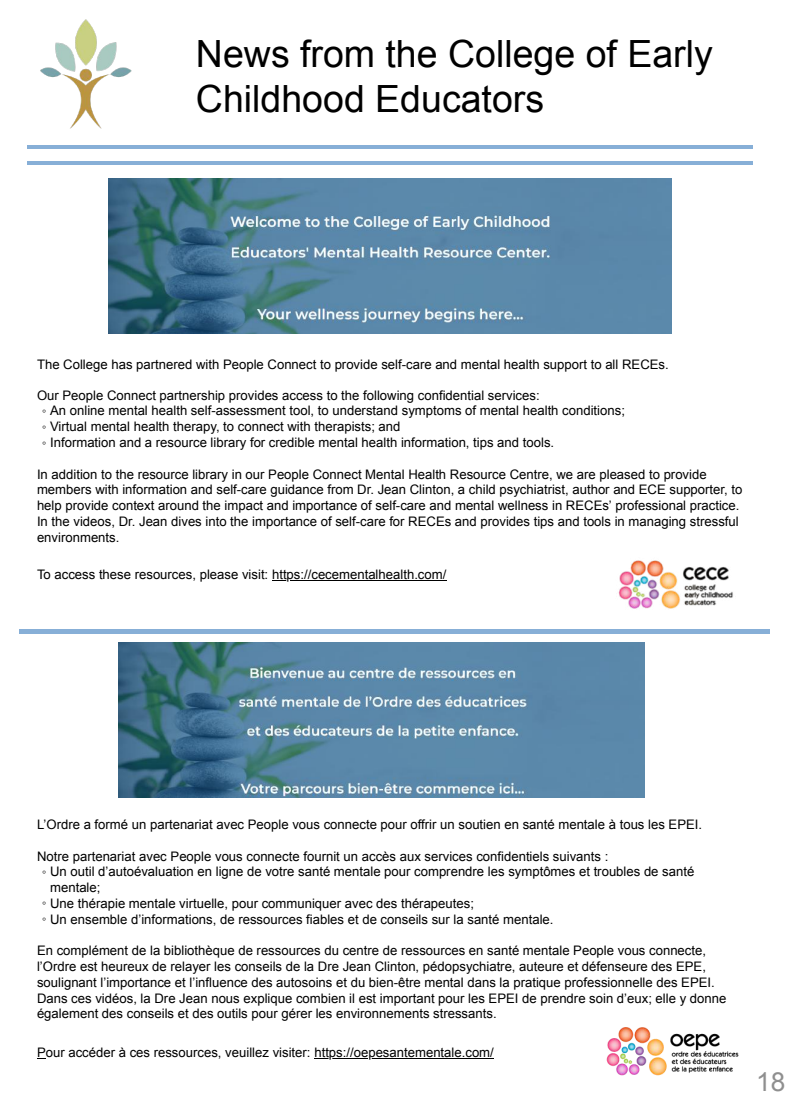
<style>
.page{position:relative;width:788px;height:1114px;background:#fff}
.page>*{position:absolute;margin:0;border:0;box-sizing:border-box;transform-origin:0 0}
.t1{font:37.5px/45px "Arial";color:#000}
.t2{font:26.25px "Arial";color:#8f8f8f}
.t3{font:13.12px/15.9px "Arial";color:#000}
.t4{font:11.75px "Arial";color:#000}
.s1{font-size:11.75px}
</style>
<div class="page">
<hr style="left:28px;top:145px;width:67px;height:3px;background:#87afd7">
<hr style="left:28px;top:161px;width:67px;height:3px;background:#87afd7">
<hr style="left:84px;top:145px;width:67px;height:3px;background:#87afd7">
<hr style="left:84px;top:161px;width:67px;height:3px;background:#87afd7">
<hr style="left:140px;top:145px;width:68px;height:3px;background:#87afd7">
<hr style="left:140px;top:161px;width:68px;height:3px;background:#87afd7">
<hr style="left:196px;top:145px;width:68px;height:3px;background:#87afd7">
<hr style="left:196px;top:161px;width:68px;height:3px;background:#87afd7">
<hr style="left:252px;top:145px;width:68px;height:3px;background:#87afd7">
<hr style="left:252px;top:161px;width:68px;height:3px;background:#87afd7">
<hr style="left:309px;top:145px;width:67px;height:3px;background:#87afd7">
<hr style="left:309px;top:161px;width:67px;height:3px;background:#87afd7">
<hr style="left:365px;top:145px;width:68px;height:3px;background:#87afd7">
<hr style="left:365px;top:161px;width:68px;height:3px;background:#87afd7">
<hr style="left:421px;top:145px;width:68px;height:3px;background:#87afd7">
<hr style="left:421px;top:161px;width:68px;height:3px;background:#87afd7">
<hr style="left:477px;top:145px;width:68px;height:3px;background:#87afd7">
<hr style="left:477px;top:161px;width:68px;height:3px;background:#87afd7">
<hr style="left:534px;top:145px;width:67px;height:3px;background:#87afd7">
<hr style="left:534px;top:161px;width:67px;height:3px;background:#87afd7">
<hr style="left:590px;top:145px;width:68px;height:3px;background:#87afd7">
<hr style="left:590px;top:161px;width:68px;height:3px;background:#87afd7">
<hr style="left:646px;top:145px;width:68px;height:3px;background:#87afd7">
<hr style="left:646px;top:161px;width:68px;height:3px;background:#87afd7">
<hr style="left:702px;top:145px;width:50px;height:3px;background:#87afd7">
<hr style="left:702px;top:161px;width:50px;height:3px;background:#87afd7">
<img style="left:40px;top:19px;width:92px;height:110px">
<img style="left:618px;top:560px;width:115px;height:49px">
<img style="left:606px;top:1027px;width:133px;height:49px">
<hr style="left:19px;top:629px;width:173px;height:4px;background:#87afd7">
<hr style="left:192px;top:629px;width:174px;height:4px;background:#87afd7">
<hr style="left:366px;top:629px;width:174px;height:4px;background:#87afd7">
<hr style="left:540px;top:629px;width:173px;height:4px;background:#87afd7">
<hr style="left:713px;top:629px;width:56px;height:4px;background:#87afd7">
<hr style="left:272px;top:579px;width:174px;height:1px;background:#000">
<hr style="left:314px;top:1058px;width:180px;height:1px;background:#000">
<img style="left:109px;top:178px;width:562px;height:156px">
<img style="left:119px;top:642px;width:525px;height:155px">
<h2 class="t1" style="left:196px;top:31px;width:518px">News from the College of Early<br>Childhood Educators</h2>
<p class="t3" style="left:37px;top:356px;width:633px">The College has partnered with People Connect to provide self-care and mental health support to all RECEs.</p>
<p class="t3" style="left:37px;top:388px;width:504px">Our People Connect partnership provides access to the following confidential services:</p>
<p class="t3" style="left:42px;top:403px;width:584px"><span class="s1">◦</span> An online mental health self-assessment tool, to understand symptoms of mental health conditions;</p>
<p class="t3" style="left:42px;top:419px;width:360px"><span class="s1">◦</span> Virtual mental health therapy, to connect with therapists; and</p>
<p class="t3" style="left:42px;top:435px;width:513px"><span class="s1">◦</span> Information and a resource library for credible mental health information, tips and tools.</p>
<p class="t3" style="left:37px;top:467px;width:707px">In addition to the resource library in our People Connect Mental Health Resource Centre, we are pleased to provide members with information and self-care guidance from Dr. Jean Clinton, a child psychiatrist, author and ECE supporter, to help provide context around the impact and importance of self-care and mental wellness in RECEs’ professional practice.<br>In the videos, Dr. Jean dives into the importance of self-care for RECEs and provides tips and tools in managing stressful environments.</p>
<p class="t3" style="left:37px;top:566px;width:411px">To access these resources, please visit: https://cecementalhealth.com/</p>
<p class="t3" style="left:37px;top:816px;width:666px">L’Ordre a formé un partenariat avec People vous connecte pour offrir un soutien en santé mentale à tous les EPEI.</p>
<p class="t3" style="left:37px;top:848px;width:573px">Notre partenariat avec People vous connecte fournit un accès aux services confidentiels suivants :</p>
<p class="t3" style="left:50px;top:863px;width:645px">Un outil d’autoévaluation en ligne de votre santé mentale pour comprendre les symptômes et troubles de santé mentale;</p>
<p class="t4" style="left:42px;top:865px;width:6px">◦</p>
<p class="t3" style="left:42px;top:895px;width:433px"><span class="s1">◦</span> Une thérapie mentale virtuelle, pour communiquer avec des thérapeutes;</p>
<p class="t3" style="left:42px;top:911px;width:513px"><span class="s1">◦</span> Un ensemble d’informations, de ressources fiables et de conseils sur la santé mentale.</p>
<p class="t3" style="left:37px;top:942px;width:690px">En complément de la bibliothèque de ressources du centre de ressources en santé mentale People vous connecte, l’Ordre est heureux de relayer les conseils de la Dre Jean Clinton, pédopsychiatre, auteure et défenseure des EPE, soulignant l’importance et l’influence des autosoins et du bien-être mental dans la pratique professionnelle des EPEI.<br>Dans ces vidéos, la Dre Jean nous explique combien il est important pour les EPEI de prendre soin d’eux; elle y donne également des conseils et des outils pour gérer les environnements stressants.</p>
<p class="t3" style="left:37px;top:1044px;width:458px">Pour accéder à ces ressources, veuillez visiter: https://oepesantementale.com/</p>
<h2 class="t2" style="left:756px;top:1067px;width:31px">18</h2>
</div>
